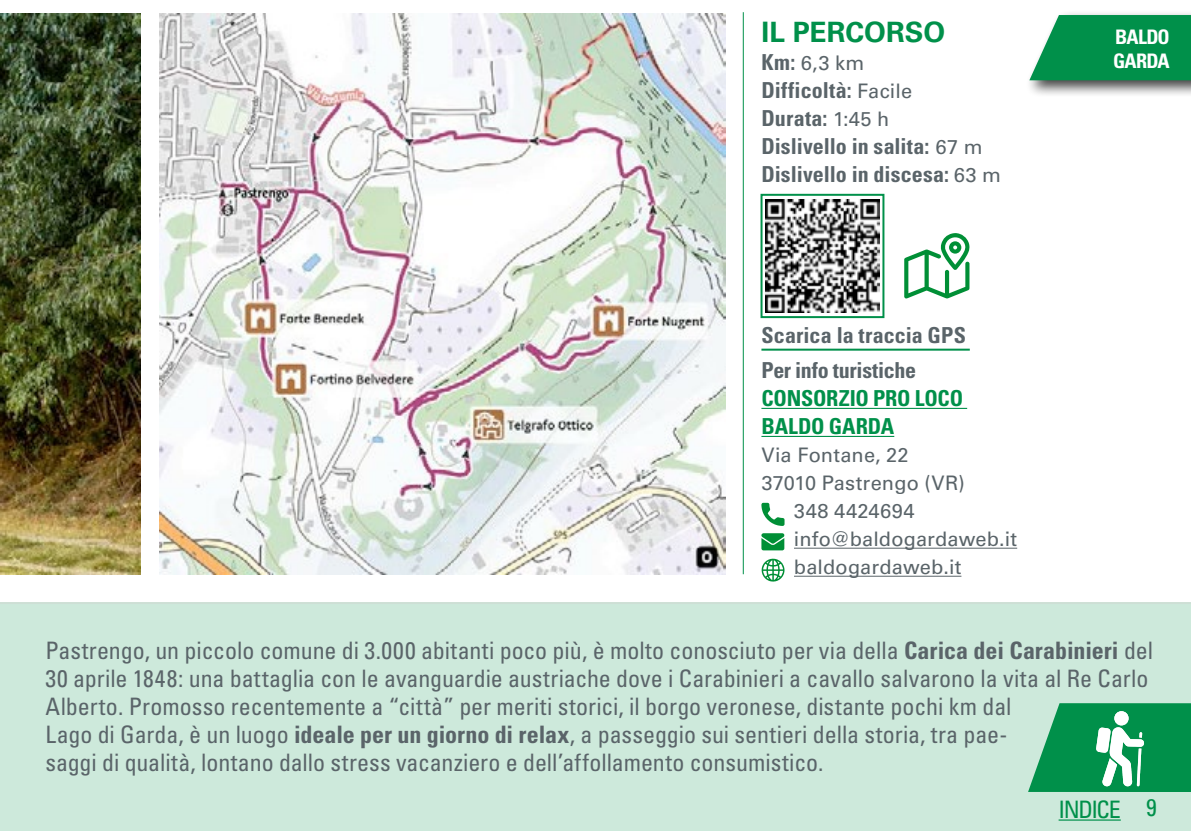
<style>
.page{position:relative;width:1191px;height:840px;background:#fff}
.page>*{position:absolute;margin:0;border:0;box-sizing:border-box;transform-origin:0 0}
.t1{font:700 28px "Univers";color:#00904a}
.t2{font:condensed 24px/28px "Univers";color:#5a6469}
.t3{font:condensed 24px "Univers";letter-spacing:-.06em;color:#00904a}
.t4{font:700 condensed 22px/28px "Univers";color:#5a6469}
.t5{font:700 condensed 22px/28px "Univers";letter-spacing:-.01em;color:#00904a}
.t6{font:20px/28px "Univers";letter-spacing:.01em;color:#5a6469}
.t7{font:700 condensed 20px/24px "Univers";letter-spacing:-.04em;color:#fff}
.t8{font:20px "Univers";letter-spacing:.03em;color:#5a6469}
.s1{font-weight:700;font-stretch:condensed;font-size:22px}
.s2{font-weight:400;font-stretch:normal;font-size:20px}
.s3{font-weight:700}
</style>
<div class="page">
<div style="left:0;top:602px;width:1191px;height:228px;background:#cde9db"></div>
<hr style="left:743px;top:12px;width:1px;height:562px;background:#00904a">
<div style="left:760px;top:194px;width:124px;height:124px;border:2px solid #00904a"></div>
<hr style="left:761px;top:407px;width:206px;height:1px;background:#00904a">
<hr style="left:761px;top:435px;width:133px;height:1px;background:#00904a">
<hr style="left:761px;top:348px;width:208px;height:2px;background:#00904a">
<svg style="left:904px;top:233px;width:65px;height:65px"></svg>
<img style="left:0;top:14px;width:140px;height:560px">
<img style="left:765px;top:199px;width:114px;height:113px">
<img style="left:160px;top:14px;width:565px;height:560px">
<div style="left:1025px;top:9px;width:166px;height:88px;background:#000;opacity:.75"></div>
<svg style="left:1029px;top:15px;width:162px;height:65px;background:#189a5b"></svg>
<hr style="left:794px;top:575px;width:167px;height:1px;background:#5a6469">
<hr style="left:794px;top:547px;width:223px;height:1px;background:#5a6469">
<hr style="left:1058px;top:819px;width:62px;height:1px;background:#00904a">
<svg style="left:1028px;top:702px;width:163px;height:89px;background:#33a66e"></svg>
<svg style="left:761px;top:558px;width:23px;height:23px"></svg>
<svg style="left:761px;top:533px;width:23px;height:17px"></svg>
<svg style="left:761px;top:502px;width:23px;height:23px"></svg>
<p class="t1" style="left:761px;top:15px;width:185px">IL PERCORSO</p>
<p class="t6" style="left:761px;top:49px;width:104px"><span class="s1">Km:</span> 6,3 km</p>
<p class="t4" style="left:761px;top:76px;width:241px">Difficoltà: <span class="s2">Facile<br></span>Durata: <span class="s2">1:45 h<br></span>Dislivello in salita: <span class="s2">67 m<br></span>Dislivello in discesa: <span class="s2">63 m</span></p>
<p class="t4" style="left:761px;top:321px;width:206px">Scarica la traccia GPS</p>
<p class="t4" style="left:761px;top:356px;width:156px">Per info turistiche</p>
<p class="t5" style="left:761px;top:384px;width:203px">CONSORZIO PRO LOCO<br>BALDO GARDA</p>
<p class="t6" style="left:761px;top:441px;width:205px">Via Fontane, 22<br>37010 Pastrengo (VR)</p>
<p class="t8" style="left:794px;top:499px;width:122px">348 4424694</p>
<p class="t6" style="left:794px;top:525px;width:225px">info@baldogardaweb.it</p>
<p class="t6" style="left:794px;top:553px;width:169px">baldogardaweb.it</p>
<p class="t7" style="left:1113px;top:24px;width:58px">BALDO<br>GARDA</p>
<p class="t2" style="left:45px;top:635px;width:1109px">Pastrengo, un piccolo comune di 3.000 abitanti poco più, è molto conosciuto per via della <span class="s3">Carica dei Carabinieri</span> del<br>30 aprile 1848: una battaglia con le avanguardie austriache dove i Carabinieri a cavallo salvarono la vita al Re Carlo<br>Alberto. Promosso recentemente a “città” per meriti storici, il borgo veronese, distante pochi km dal</p>
<p class="t2" style="left:45px;top:719px;width:963px">Lago di Garda, è un luogo <span class="s3">ideale per un giorno di relax</span>, a passeggio sui sentieri della storia, tra pae&shy;saggi di qualità, lontano dallo stress vacanziero e dell’affollamento consumistico.</p>
<p class="t3" style="left:1058px;top:793px;width:64px">INDICE</p>
<p class="t3" style="left:1146px;top:791px;width:12px">9</p>
</div>
